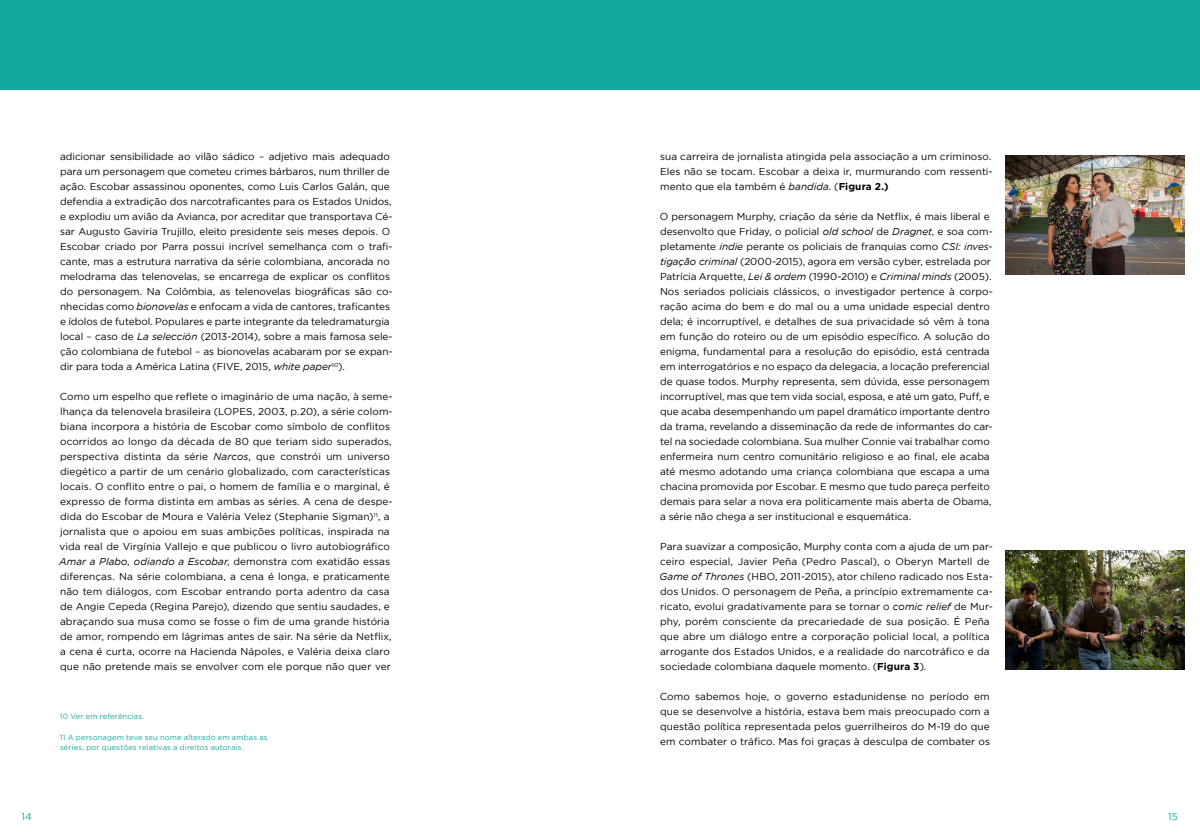
<style>
.page{position:relative;width:1200px;height:840px;background:#fff}
.page>*{position:absolute;margin:0;border:0;box-sizing:border-box;transform-origin:0 0}
.t1{font:10px/15px "Gotham";color:#000}
.t2{font:10px "Gotham";color:#12a89d}
.t3{font:7.5px/10px "Gotham";letter-spacing:.02em;color:#12a89d}
.s1{font-style:italic}
.s2{font-weight:700}
</style>
<div class="page">
<div style="left:0;top:0;width:600px;height:90px;background:#12a89d"></div>
<div style="left:600px;top:0;width:600px;height:90px;background:#12a89d"></div>
<img style="left:1005px;top:155px;width:180px;height:120px">
<img style="left:1005px;top:550px;width:180px;height:120px">
<p class="t1" style="left:60px;top:149px;width:334px">adicionar sensibilidade ao vilão sádico – adjetivo mais adequado para um personagem que cometeu crimes bárbaros, num thriller de ação. Escobar assassinou oponentes, como Luis Carlos Galán, que defendia a extradição dos narcotraficantes para os Estados Unidos, e explodiu um avião da Avianca, por acreditar que transportava Cé&shy;sar Augusto Gaviria Trujillo, eleito presidente seis meses depois. O Escobar criado por Parra possui incrível semelhança com o trafi&shy;cante, mas a estrutura narrativa da série colombiana, ancorada no melodrama das telenovelas, se encarrega de explicar os conflitos do personagem. Na Colômbia, as telenovelas biográficas são co&shy;nhecidas como <span class="s1">bionovelas</span> e enfocam a vida de cantores, traficantes e ídolos de futebol. Populares e parte integrante da teledramaturgia local – caso de <span class="s1">La selección</span> (2013-2014), sobre a mais famosa sele&shy;ção colombiana de futebol – as bionovelas acabaram por se expan&shy;dir para toda a América Latina (FIVE, 2015, <span class="s1">white paper</span><sup>10</sup>).</p>
<p class="t1" style="left:59px;top:389px;width:335px">Como um espelho que reflete o imaginário de uma nação, à seme&shy;lhança da telenovela brasileira (LOPES, 2003, p.20), a série colom&shy;biana incorpora a história de Escobar como símbolo de conflitos ocorridos ao longo da década de 80 que teriam sido superados, perspectiva distinta da série <span class="s1">Narcos</span>, que constrói um universo diegético a partir de um cenário globalizado, com características locais. O conflito entre o pai, o homem de família e o marginal, é expresso de forma distinta em ambas as séries. A cena de despe&shy;dida do Escobar de Moura e Valéria Velez (Stephanie Sigman)<sup>11</sup>, a jornalista que o apoiou em suas ambições políticas, inspirada na vida real de Virgínia Vallejo e que publicou o livro autobiográfico <span class="s1">Amar a Plabo, odiando a Escobar</span>, demonstra com exatidão essas diferenças. Na série colombiana, a cena é longa, e praticamente não tem diálogos, com Escobar entrando porta adentro da casa de Angie Cepeda (Regina Parejo), dizendo que sentiu saudades, e abraçando sua musa como se fosse o fim de uma grande história de amor, rompendo em lágrimas antes de sair. Na série da Netflix, a cena é curta, ocorre na Hacienda Nápoles, e Valéria deixa claro que não pretende mais se envolver com ele porque não quer ver</p>
<p class="t3" style="left:60px;top:711px;width:86px">10 Ver em referências.</p>
<p class="t3" style="left:60px;top:732px;width:209px">11 A personagem teve seu nome alterado em ambas as séries, por questões relativas a direitos autorais.</p>
<p class="t1" style="left:660px;top:149px;width:334px">sua carreira de jornalista atingida pela associação a um criminoso.<br>Eles não se tocam. Escobar a deixa ir, murmurando com ressenti&shy;mento que ela também é <span class="s1">bandida</span>. (<span class="s2">Figura 2.)</span></p>
<p class="t1" style="left:660px;top:209px;width:334px">O personagem Murphy, criação da série da Netflix, é mais liberal e desenvolto que Friday, o policial <span class="s1">old school</span> de <span class="s1">Dragnet</span>, e soa com&shy;pletamente <span class="s1">indie</span> perante os policiais de franquias como <span class="s1">CSI: inves&shy;tigação criminal</span> (2000-2015), agora em versão cyber, estrelada por Patrícia Arquette, <span class="s1">Lei &amp; ordem</span> (1990-2010) e <span class="s1">Criminal minds</span> (2005).<br>Nos seriados policiais clássicos, o investigador pertence à corpo&shy;ração acima do bem e do mal ou a uma unidade especial dentro dela; é incorruptível, e detalhes de sua privacidade só vêm à tona em função do roteiro ou de um episódio específico. A solução do enigma, fundamental para a resolução do episódio, está centrada em interrogatórios e no espaço da delegacia, a locação preferencial de quase todos. Murphy representa, sem dúvida, esse personagem incorruptível, mas que tem vida social, esposa, e até um gato, Puff, e que acaba desempenhando um papel dramático importante dentro da trama, revelando a disseminação da rede de informantes do car&shy;tel na sociedade colombiana. Sua mulher Connie vai trabalhar como enfermeira num centro comunitário religioso e ao final, ele acaba até mesmo adotando uma criança colombiana que escapa a uma chacina promovida por Escobar. E mesmo que tudo pareça perfeito demais para selar a nova era politicamente mais aberta de Obama, a série não chega a ser institucional e esquemática.</p>
<p class="t1" style="left:660px;top:539px;width:335px">Para suavizar a composição, Murphy conta com a ajuda de um par&shy;ceiro especial, Javier Peña (Pedro Pascal), o Oberyn Martell de <span class="s1">Game of Thrones</span> (HBO, 2011-2015), ator chileno radicado nos Esta&shy;dos Unidos. O personagem de Peña, a princípio extremamente ca&shy;ricato, evolui gradativamente para se tornar o <span class="s1">comic relief</span> de Mur&shy;phy, porém consciente da precariedade de sua posição. É Peña que abre um diálogo entre a corporação policial local, a política arrogante dos Estados Unidos, e a realidade do narcotráfico e da sociedade colombiana daquele momento. (<span class="s2">Figura 3</span>).</p>
<p class="t1" style="left:660px;top:689px;width:332px;text-align:justify">Como sabemos hoje, o governo estadunidense no período em que se desenvolve a história, estava bem mais preocupado com a questão política representada pelos guerrilheiros do M-19 do que em combater o tráfico. Mas foi graças à desculpa de combater os</p>
<p class="t2" style="left:22px;top:811px;width:12px">14</p>
<p class="t2" style="left:1168px;top:811px;width:11px">15</p>
</div>
